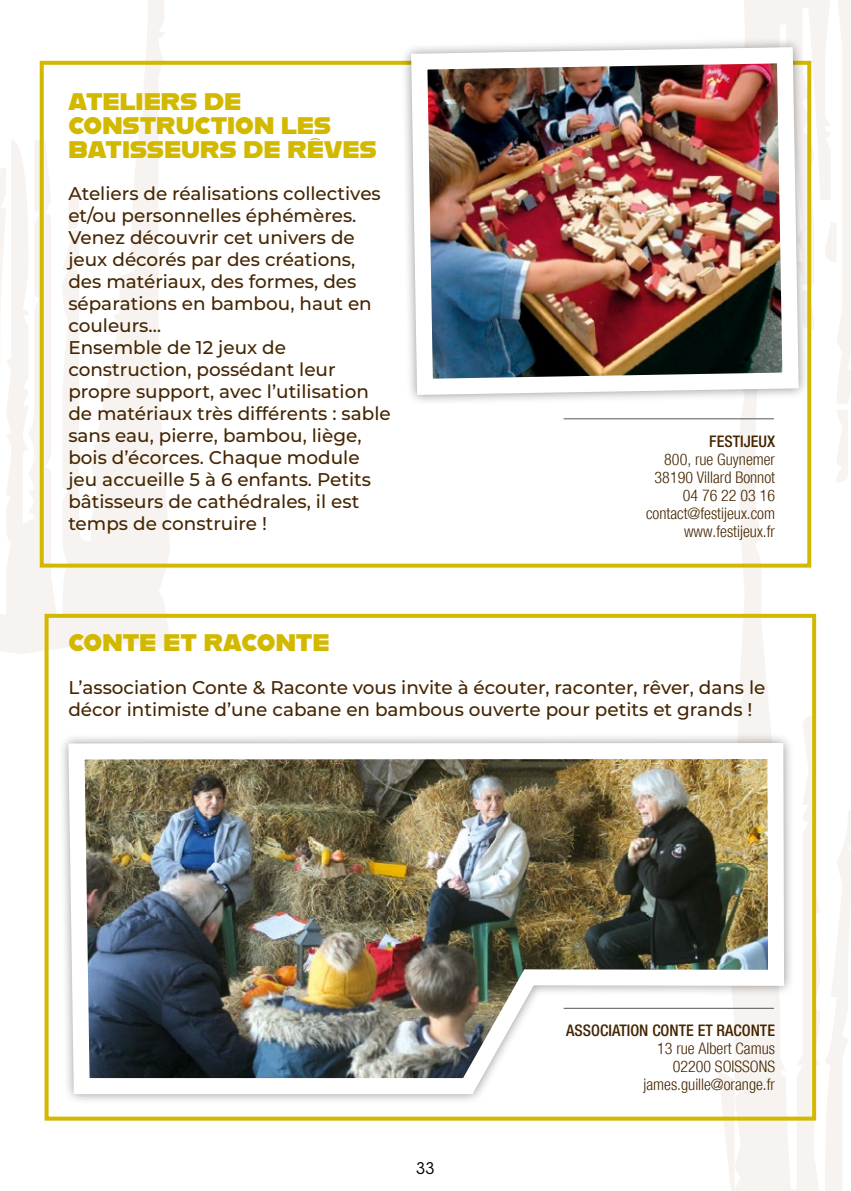
<style>
.page{position:relative;width:851px;height:1191px;background:#fff}
.page>*{position:absolute;margin:0;border:0;box-sizing:border-box;transform-origin:0 0}
.t1{font:24px/24px "Alfarn";color:#d2b900}
.t2{font:500 18.4px/22px "Montserrat";color:#442500}
.t3{font:300 condensed 16px/18px "Helvetica Neue";color:#442500;text-align:right}
.t4{font:500 condensed 16px "Helvetica Neue";color:#442500}
.t5{font:16px "ITC Avant Garde Std";color:#000}
</style>
<div class="page">
<svg style="left:0;top:0;width:170px;height:654px"></svg>
<svg style="left:718px;top:0;width:132px;height:1191px"></svg>
<div style="left:40px;top:61px;width:771px;height:506px;border:4px solid #d2b900"></div>
<div style="left:400px;top:36px;width:409px;height:369px;background:#000;opacity:.42"></div>
<img style="left:403px;top:39px;width:403px;height:364px">
<hr style="left:563px;top:418px;width:210px;height:1px;background:#565655">
<div style="left:45px;top:614px;width:771px;height:506px;border:4px solid #d2b900"></div>
<div style="left:57px;top:732px;width:738px;height:372px;background:#fefefe"></div>
<img style="left:62px;top:735px;width:729px;height:367px">
<hr style="left:563px;top:1007px;width:210px;height:1px;background:#565655">
<h1 class="t1" style="left:68px;top:88px;width:310px">ATELIERS DE<br>CONSTRUCTION LES<br>BATISSEURS DE RÊVES</h1>
<p class="t2" style="left:68px;top:182px;width:324px">Ateliers de réalisations collectives et/ou personnelles éphémères.<br>Venez découvrir cet univers de jeux décorés par des créations, des matériaux, des formes, des séparations en bambou, haut en couleurs…<br>Ensemble de 12 jeux de construction, possédant leur propre support, avec l’utilisation de matériaux très différents : sable sans eau, pierre, bambou, liège, bois d’écorces. Chaque module jeu accueille 5 à 6 enfants. Petits bâtisseurs de cathédrales, il est temps de construire !</p>
<p class="t4" style="left:709px;top:431px;width:67px">FESTIJEUX</p>
<p class="t3" style="left:646px;top:450px;width:130px">800, rue Guynemer<br>38190 Villard Bonnot<br>04 76 22 03 16 contact@festijeux.com www.festijeux.fr</p>
<h1 class="t1" style="left:68px;top:630px;width:263px">CONTE ET RACONTE</h1>
<p class="t2" style="left:68px;top:675px;width:698px">L’association Conte &amp; Raconte vous invite à écouter, raconter, rêver, dans le décor intimiste d’une cabane en bambous ouverte pour petits et grands !</p>
<p class="t5" style="left:416px;top:1159px;width:20px">33</p>
<p class="t4" style="left:566px;top:1020px;width:210px">ASSOCIATION CONTE ET RACONTE</p>
<p class="t3" style="left:643px;top:1039px;width:133px">13 rue Albert Camus<br>02200 SOISSONS james.guille@orange.fr</p>
</div>
